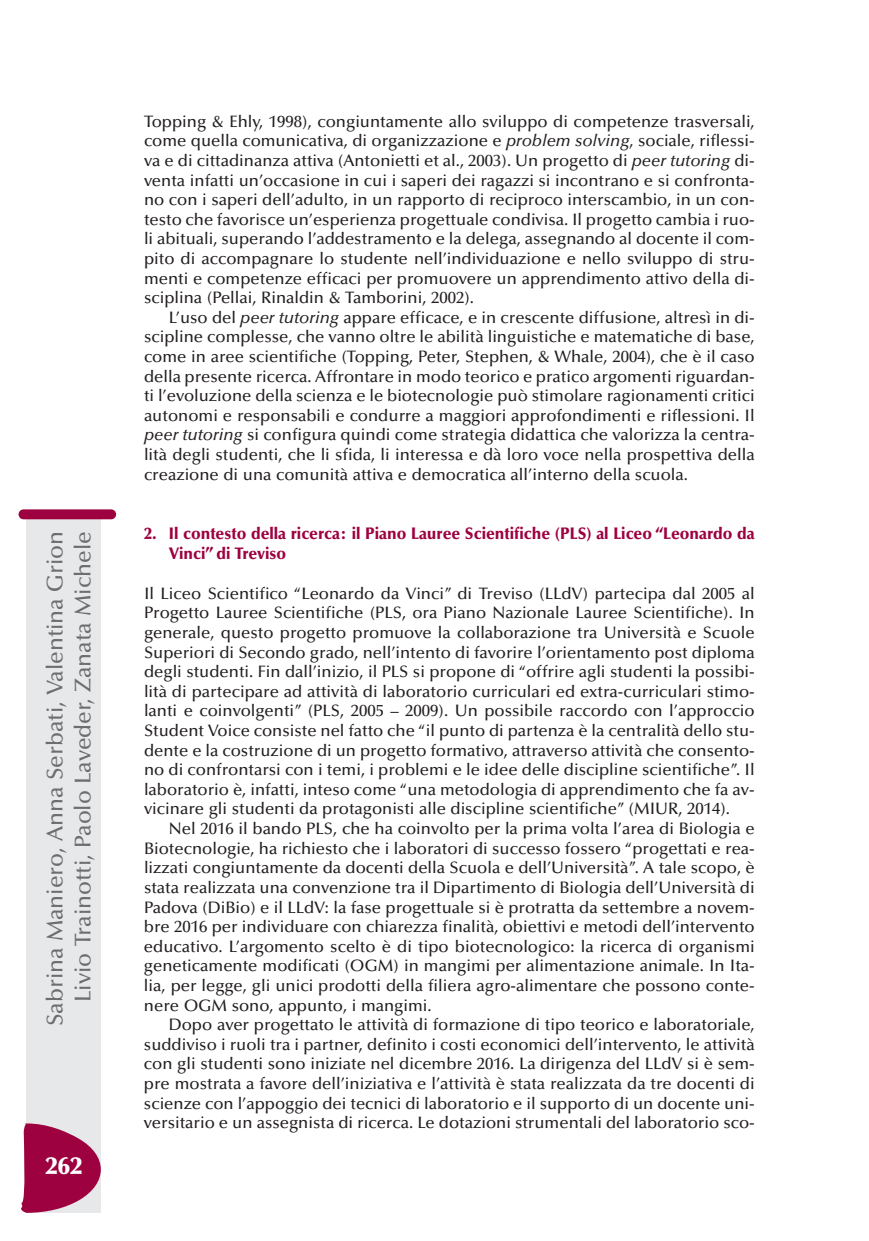
<style>
.page{position:relative;width:869px;height:1241px;background:#fff}
.page>*{position:absolute;margin:0;border:0;box-sizing:border-box;transform-origin:0 0}
.t1{font:900 24.5px "Optima";color:#fff}
.t2{font:500 22.75px/28px "Optima";color:#6c6d70;text-align:right}
.t3{font:500 16.62px/19.6px "Optima";color:#231f20;text-align:justify}
.t4{font:900 16.62px/20.3px "Optima";color:#9d0140;scale:.95 1}
.s1{font-style:italic}
</style>
<div class="page">
<div style="left:27px;top:517px;width:74px;height:695px;background:#e7e8e9"></div>
<div style="left:19px;top:509px;width:97px;height:10px;background:#9d0140;border-radius:5px"></div>
<svg style="left:21px;top:1122px;width:80px;height:90px"></svg>
<h2 class="t2" style="left:43px;top:1025px;width:496px;rotate:-90deg">Sabrina Maniero, Anna Serbati, Valentina Grion<br>Livio Trainotti, Paolo Laveder, Zanata Michele</h2>
<h1 class="t1" style="left:45px;top:1155px;width:38px">262</h1>
<p class="t3" style="left:144px;top:113px;width:612px">Topping &amp; Ehly, 1998), congiuntamente allo sviluppo di competenze trasversali, come quella comunicativa, di organizzazione e <span class="s1">problem solving</span>, sociale, riflessi&shy;va e di cittadinanza attiva (Antonietti et al., 2003). Un progetto di <span class="s1">peer tutoring</span> di&shy;venta infatti un’occasione in cui i saperi dei ragazzi si incontrano e si confronta&shy;no con i saperi dell’adulto, in un rapporto di reciproco interscambio, in un con&shy;testo che favorisce un’esperienza progettuale condivisa. Il progetto cambia i ruo&shy;li abituali, superando l’addestramento e la delega, assegnando al docente il com&shy;pito di accompagnare lo studente nell’individuazione e nello sviluppo di stru&shy;menti e competenze efficaci per promuovere un apprendimento attivo della di&shy;sciplina (Pellai, Rinaldin &amp; Tamborini, 2002).</p>
<p class="t3" style="left:144px;top:309px;width:612px;text-indent:25px">L’uso del <span class="s1">peer tutoring</span> appare efficace, e in crescente diffusione, altresì in di&shy;scipline complesse, che vanno oltre le abilità linguistiche e matematiche di base, come in aree scientifiche (Topping, Peter, Stephen, &amp; Whale, 2004), che è il caso della presente ricerca. Affrontare in modo teorico e pratico argomenti riguardan&shy;ti l’evoluzione della scienza e le biotecnologie può stimolare ragionamenti critici autonomi e responsabili e condurre a maggiori approfondimenti e riflessioni. Il <span class="s1">peer tutoring</span> si configura quindi come strategia didattica che valorizza la centra&shy;lità degli studenti, che li sfida, li interessa e dà loro voce nella prospettiva della creazione di una comunità attiva e democratica all’interno della scuola.</p>
<p class="t4" style="left:169px;top:524px;width:618px;text-indent:-25px">2. Il contesto della ricerca: il Piano Lauree Scientifiche (PLS) al Liceo “Leonardo da<br>Vinci” di Treviso</p>
<p class="t3" style="left:144px;top:585px;width:612px">Il Liceo Scientifico “Leonardo da Vinci” di Treviso (LLdV) partecipa dal 2005 al Progetto Lauree Scientifiche (PLS, ora Piano Nazionale Lauree Scientifiche). In generale, questo progetto promuove la collaborazione tra Università e Scuole Superiori di Secondo grado, nell’intento di favorire l’orientamento post diploma degli studenti. Fin dall’inizio, il PLS si propone di “offrire agli studenti la possibi&shy;lità di partecipare ad attività di laboratorio curriculari ed extra-curriculari stimo&shy;lanti e coinvolgenti” (PLS, 2005 – 2009). Un possibile raccordo con l’approccio Student Voice consiste nel fatto che “il punto di partenza è la centralità dello stu&shy;dente e la costruzione di un progetto formativo, attraverso attività che consento&shy;no di confrontarsi con i temi, i problemi e le idee delle discipline scientifiche”. Il laboratorio è, infatti, inteso come “una metodologia di apprendimento che fa av&shy;vicinare gli studenti da protagonisti alle discipline scientifiche” (MIUR, 2014).</p>
<p class="t3" style="left:144px;top:820px;width:612px;text-indent:25px">Nel 2016 il bando PLS, che ha coinvolto per la prima volta l’area di Biologia e Biotecnologie, ha richiesto che i laboratori di successo fossero “progettati e rea&shy;lizzati congiuntamente da docenti della Scuola e dell’Università”. A tale scopo, è stata realizzata una convenzione tra il Dipartimento di Biologia dell’Università di Padova (DiBio) e il LLdV: la fase progettuale si è protratta da settembre a novem&shy;bre 2016 per individuare con chiarezza finalità, obiettivi e metodi dell’intervento educativo. L’argomento scelto è di tipo biotecnologico: la ricerca di organismi geneticamente modificati (OGM) in mangimi per alimentazione animale. In Ita&shy;lia, per legge, gli unici prodotti della filiera agro-alimentare che possono conte&shy;nere OGM sono, appunto, i mangimi.</p>
<p class="t3" style="left:144px;top:1016px;width:612px;text-indent:25px">Dopo aver progettato le attività di formazione di tipo teorico e laboratoriale, suddiviso i ruoli tra i partner, definito i costi economici dell’intervento, le attività con gli studenti sono iniziate nel dicembre 2016. La dirigenza del LLdV si è sem&shy;pre mostrata a favore dell’iniziativa e l’attività è stata realizzata da tre docenti di scienze con l’appoggio dei tecnici di laboratorio e il supporto di un docente uni&shy;versitario e un assegnista di ricerca. Le dotazioni strumentali del laboratorio sco-</p>
</div>
